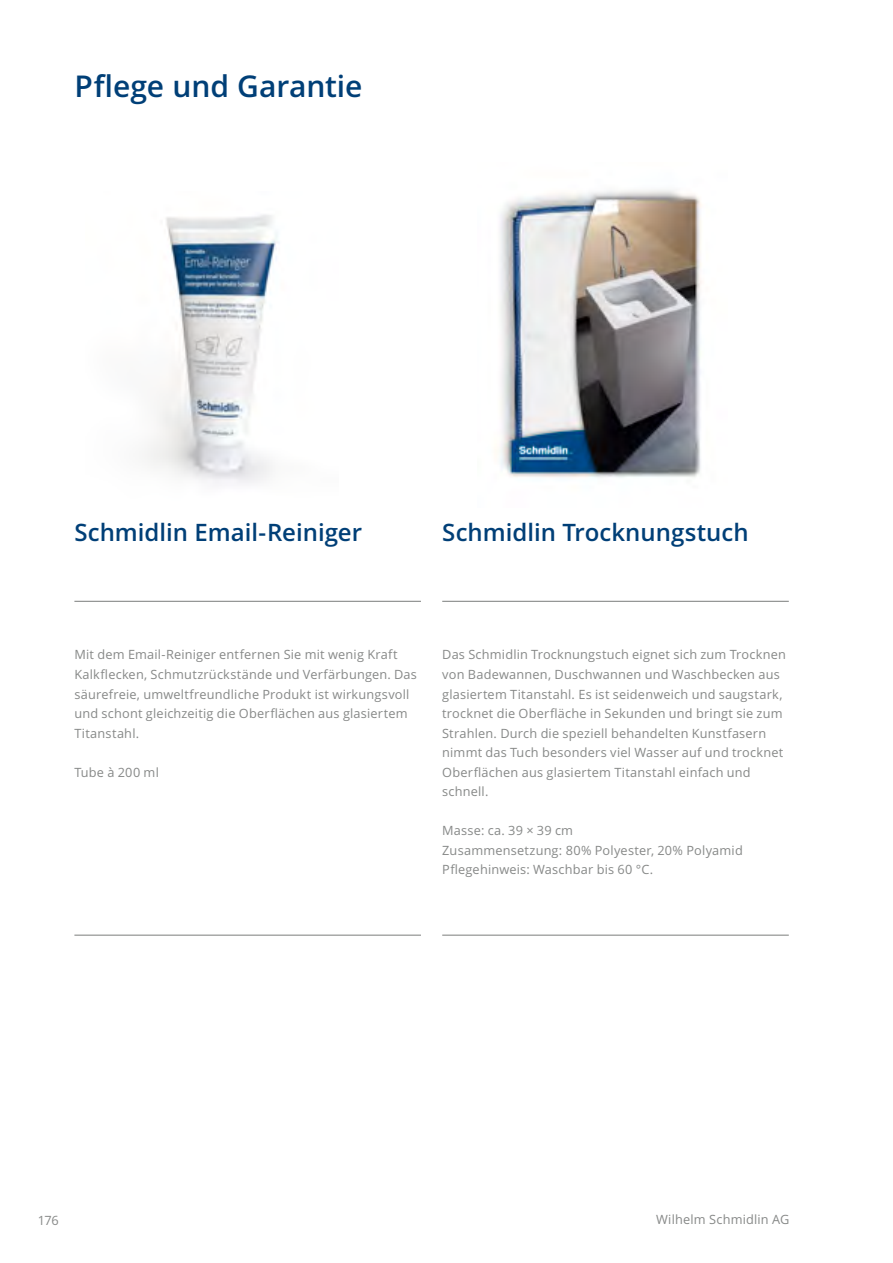
<style>
.page{position:relative;width:893px;height:1263px;background:#fff}
.page>*{position:absolute;margin:0;border:0;box-sizing:border-box;transform-origin:0 0}
.Titel_20pt_semibold__blau{font:600 30px "Open Sans";color:#003f77}
.Optionentitel_18pt_Blau_n_a_R{font:600 24px "Open Sans";color:#003f77}
.Lauftext{font:12.75px/19.5px "Open Sans";letter-spacing:.015em;color:#878988}
.Pagina{font:12.75px "Open Sans";letter-spacing:.015em;color:#878988}
</style>
<div class="page">
<img style="left:145px;top:214px;width:133px;height:270px">
<img style="left:495px;top:190px;width:207px;height:288px">
<hr style="left:442px;top:935px;width:347px;height:1px;background:#7b7d7c">
<hr style="left:74px;top:935px;width:347px;height:1px;background:#7b7d7c">
<hr style="left:442px;top:601px;width:347px;height:1px;background:#7b7d7c">
<hr style="left:74px;top:601px;width:347px;height:1px;background:#7b7d7c">
<p class="Titel_20pt_semibold__blau" style="left:74px;top:66px;width:290px">Pflege und Garantie</p>
<p class="Optionentitel_18pt_Blau_n_a_R" style="left:74px;top:516px;width:289px">Schmidlin Email-Reiniger</p>
<p class="Optionentitel_18pt_Blau_n_a_R" style="left:442px;top:516px;width:308px">Schmidlin Trocknungstuch</p>
<p class="Lauftext" style="left:74px;top:645px;width:344px">Mit dem Email-Reiniger entfernen Sie mit wenig Kraft Kalkflecken, Schmutzrückstände und Verfärbungen. Das säurefreie, umweltfreundliche Produkt ist wirkungsvoll und schont gleichzeitig die Oberflächen aus glasiertem Titanstahl.</p>
<p class="Lauftext" style="left:74px;top:762px;width:86px">Tube à 200 ml</p>
<p class="Lauftext" style="left:442px;top:645px;width:345px">Das Schmidlin Trocknungstuch eignet sich zum Trocknen von Badewannen, Duschwannen und Waschbecken aus glasiertem Titanstahl. Es ist seidenweich und saugstark, trocknet die Oberfläche in Sekunden und bringt sie zum Strahlen. Durch die speziell behandelten Kunstfasern nimmt das Tuch besonders viel Wasser auf und trocknet Oberflächen aus glasiertem Titanstahl einfach und schnell.</p>
<p class="Lauftext" style="left:442px;top:820px;width:132px">Masse: ca. 39 × 39 cm</p>
<p class="Lauftext" style="left:442px;top:840px;width:302px">Zusammensetzung: 80% Polyester, 20% Polyamid</p>
<p class="Lauftext" style="left:442px;top:859px;width:212px">Pflegehinweis: Waschbar bis 60 °C.</p>
<p class="Lauftext" style="left:38px;top:1210px;width:23px">176</p>
<p class="Pagina" style="left:656px;top:1210px;width:135px">Wilhelm Schmidlin AG</p>
</div>
